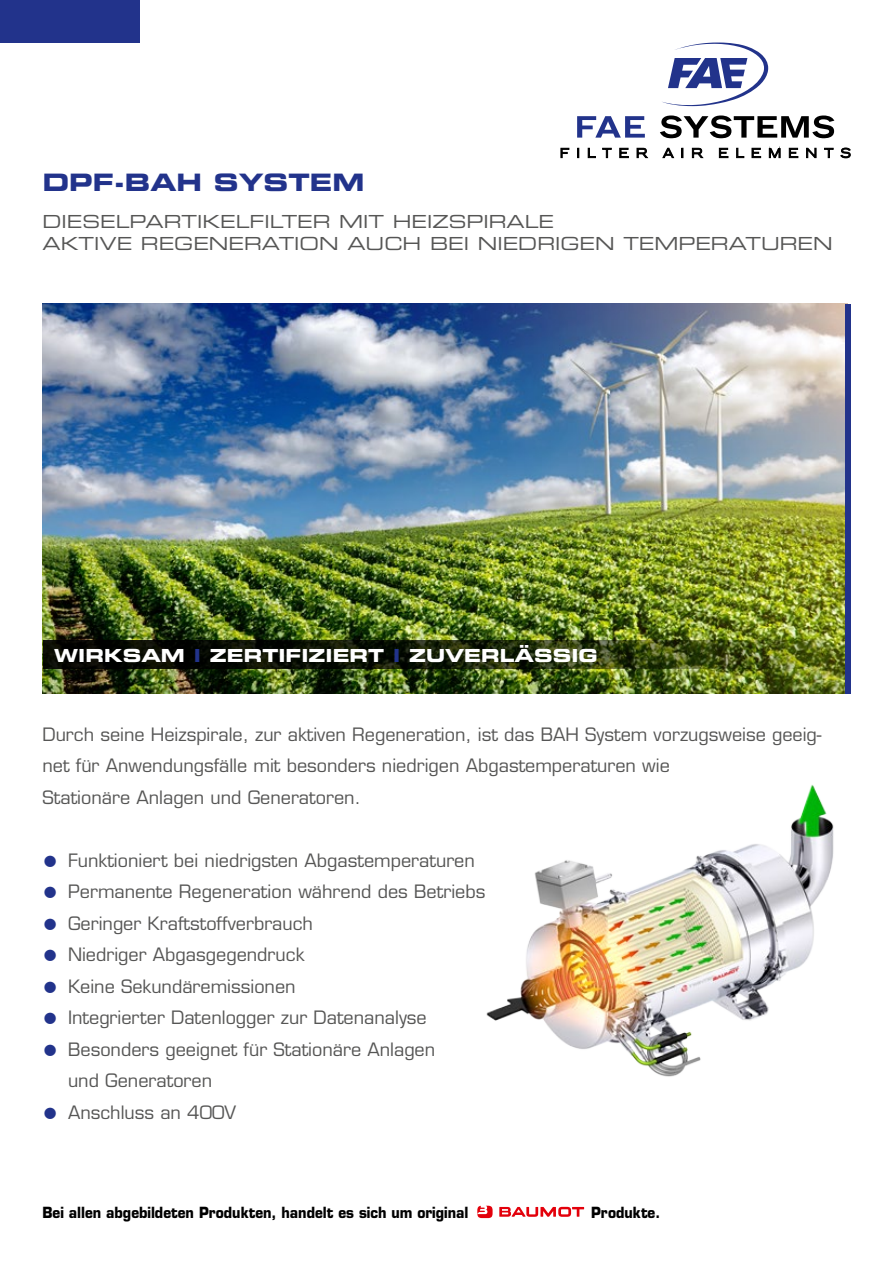
<style>
.page{position:relative;width:893px;height:1263px;background:#fff}
.page>*{position:absolute;margin:0;border:0;box-sizing:border-box;transform-origin:0 0}
.t1{font:24px "Eurostile LT Std Bold Ex 2";color:#22338b}
.t2{font:18px/31.5px "Eurostile LT Std";color:#565655}
.t3{font:18px/21.6px "Eurostile LT Std Ex 2";color:#565655}
.t4{font:18px "Eurostile LT Std Bold Ex 2";color:#fff}
.t5{font:700 15px "Eurostile LT Std";color:#000;scale:.91 1}
.s1{color:#22338b}
</style>
<div class="page">
<div style="left:0;top:0;width:140px;height:42px;background:#22338b"></div>
<svg style="left:662px;top:43px;width:106px;height:63px"></svg>
<svg style="left:561px;top:148px;width:8px;height:10px"></svg>
<svg style="left:577px;top:148px;width:2px;height:10px"></svg>
<svg style="left:588px;top:148px;width:8px;height:10px"></svg>
<svg style="left:602px;top:148px;width:10px;height:10px"></svg>
<svg style="left:619px;top:148px;width:10px;height:10px"></svg>
<svg style="left:637px;top:148px;width:11px;height:10px"></svg>
<svg style="left:662px;top:148px;width:12px;height:10px"></svg>
<svg style="left:692px;top:148px;width:11px;height:10px"></svg>
<svg style="left:719px;top:148px;width:9px;height:10px"></svg>
<svg style="left:736px;top:148px;width:8px;height:10px"></svg>
<svg style="left:752px;top:148px;width:9px;height:10px"></svg>
<svg style="left:769px;top:146px;width:11px;height:12px"></svg>
<svg style="left:789px;top:148px;width:9px;height:10px"></svg>
<svg style="left:806px;top:148px;width:10px;height:10px"></svg>
<svg style="left:824px;top:148px;width:9px;height:10px"></svg>
<svg style="left:840px;top:148px;width:11px;height:10px"></svg>
<svg style="left:660px;top:115px;width:174px;height:23px"></svg>
<svg style="left:577px;top:116px;width:68px;height:22px"></svg>
<svg style="left:499px;top:1207px;width:85px;height:10px"></svg>
<svg style="left:477px;top:1206px;width:16px;height:12px"></svg>
<img style="left:43px;top:304px;width:802px;height:389px">
<svg style="left:43px;top:641px;width:784px;height:28px"></svg>
<div style="left:845px;top:304px;width:5px;height:389px;background:#22338b"></div>
<img style="left:486px;top:785px;width:348px;height:292px">
<h1 class="t1" style="left:43px;top:166px;width:323px">DPF-BAH SYSTEM</h1>
<p class="t3" style="left:43px;top:211px;width:792px">DIESELPARTIKELFILTER MIT HEIZSPIRALE<br>AKTIVE REGENERATION AUCH BEI NIEDRIGEN TEMPERATUREN</p>
<p class="t4" style="left:54px;top:643px;width:545px">WIRKSAM <span class="s1">I</span> ZERTIFIZIERT <span class="s1">I</span> ZUVERLÄSSIG</p>
<p class="t2" style="left:43px;top:718px;width:781px">Durch seine Heizspirale, zur aktiven Regeneration, ist das BAH System vorzugsweise geeig&shy;net für Anwendungsfälle mit besonders niedrigen Abgastemperaturen wie<br>Stationäre Anlagen und Generatoren.</p>
<p class="t2" style="left:43px;top:844px;width:434px"><span class="s1">●</span> Funktioniert bei niedrigsten Abgastemperaturen</p>
<p class="t2" style="left:43px;top:876px;width:444px"><span class="s1">●</span> Permanente Regeneration während des Betriebs</p>
<p class="t2" style="left:43px;top:907px;width:272px"><span class="s1">●</span> Geringer Kraftstoffverbrauch</p>
<p class="t2" style="left:43px;top:939px;width:263px"><span class="s1">●</span> Niedriger Abgasgegendruck</p>
<p class="t2" style="left:43px;top:970px;width:255px"><span class="s1">●</span> Keine Sekundäremissionen</p>
<p class="t2" style="left:43px;top:1002px;width:386px"><span class="s1">●</span> Integrierter Datenlogger zur Datenanalyse</p>
<p class="t2" style="left:68px;top:1033px;width:369px;text-indent:-26px"><span class="s1">●</span> Besonders geeignet für Stationäre Anlagen und Generatoren</p>
<p class="t2" style="left:43px;top:1096px;width:195px"><span class="s1">●</span> Anschluss an 400V</p>
<p class="t5" style="left:43px;top:1203px;width:469px">Bei allen abgebildeten Produkten, handelt es sich um original</p>
<p class="t5" style="left:591px;top:1203px;width:77px">Produkte.</p>
</div>
